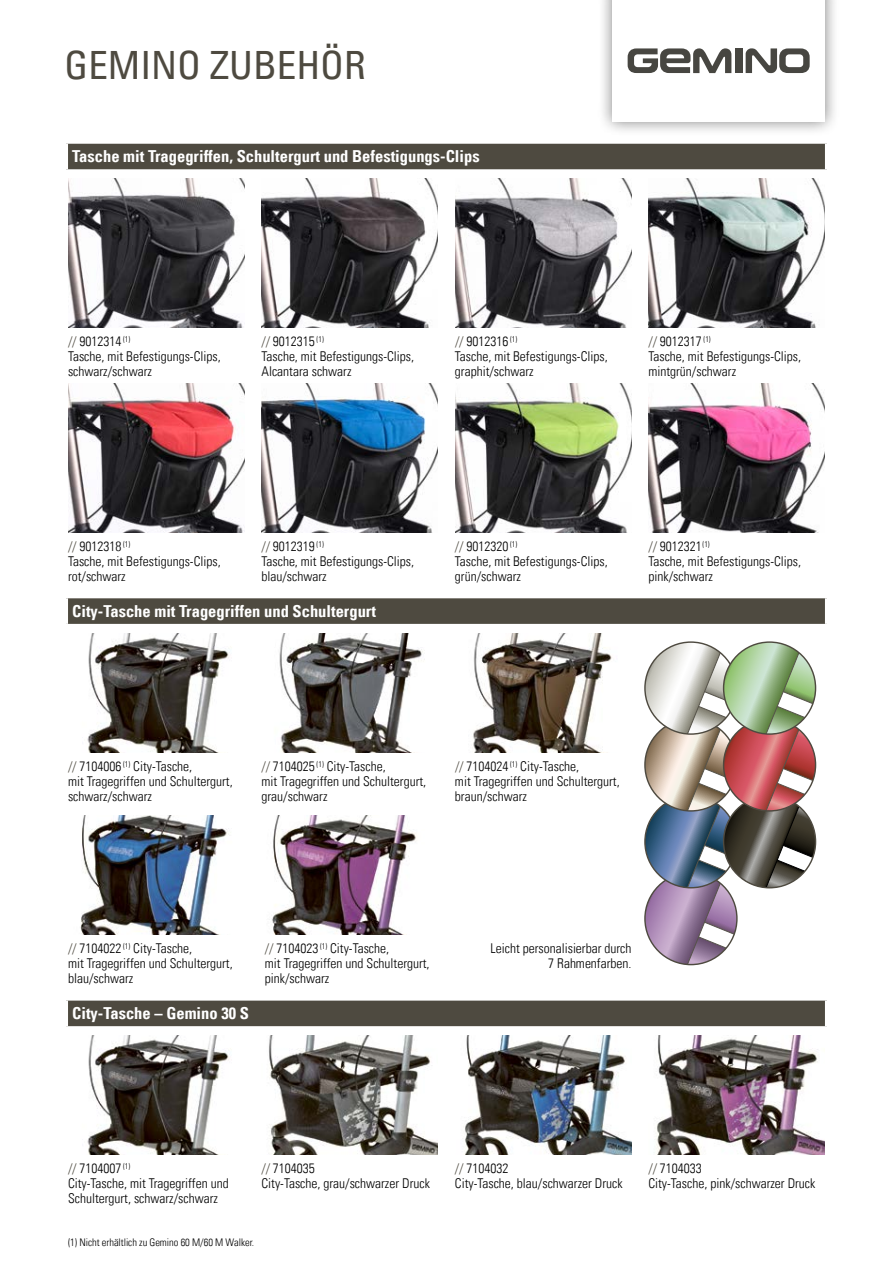
<style>
.page{position:relative;width:893px;height:1263px;background:#fff}
.page>*{position:absolute;margin:0;border:0;box-sizing:border-box;transform-origin:0 0}
.t1{font:condensed 39px "Univers Com 57";color:#4e4a40}
.t2{font:16.5px "Univers Com 67 Bold Cond";color:#fff}
.t3{font:13.5px/15px "Univers Com 47 Light Cond";color:#000}
.t4{font:10.5px "Univers Com 47 Light Cond";letter-spacing:-.005em;color:#000}
.s1{color:#4e4a40}
</style>
<div class="page">
<img style="left:68px;top:179px;width:176px;height:148px">
<img style="left:455px;top:179px;width:176px;height:148px">
<img style="left:261px;top:179px;width:177px;height:148px">
<img style="left:261px;top:384px;width:177px;height:148px">
<img style="left:648px;top:384px;width:177px;height:148px">
<img style="left:648px;top:179px;width:177px;height:148px">
<img style="left:68px;top:384px;width:176px;height:148px">
<img style="left:455px;top:384px;width:176px;height:148px">
<img style="left:272px;top:816px;width:145px;height:119px">
<img style="left:279px;top:634px;width:146px;height:119px">
<img style="left:87px;top:634px;width:143px;height:119px">
<img style="left:87px;top:1035px;width:143px;height:119px">
<img style="left:269px;top:1035px;width:169px;height:119px">
<img style="left:465px;top:1035px;width:166px;height:119px">
<img style="left:656px;top:1035px;width:169px;height:119px">
<img style="left:473px;top:634px;width:139px;height:119px">
<img style="left:80px;top:816px;width:149px;height:119px">
<div style="left:66px;top:142px;width:761px;height:29px;background:#4e4a40"></div>
<svg style="left:66px;top:142px;width:761px;height:2px;background:#e7e7e5"></svg>
<hr style="left:65px;top:144px;width:3px;height:25px;background:#fff">
<hr style="left:825px;top:144px;width:3px;height:25px;background:#fff">
<svg style="left:66px;top:169px;width:761px;height:2px;background:#e5e5e3"></svg>
<div style="left:66px;top:597px;width:761px;height:29px;background:#4e4a40"></div>
<hr style="left:65px;top:595px;width:763px;height:3px;background:#fff">
<hr style="left:65px;top:598px;width:3px;height:26px;background:#fff">
<hr style="left:825px;top:598px;width:3px;height:26px;background:#fff">
<hr style="left:65px;top:624px;width:763px;height:3px;background:#fff">
<div style="left:66px;top:999px;width:761px;height:29px;background:#4e4a40"></div>
<hr style="left:65px;top:997px;width:763px;height:3px;background:#fff">
<hr style="left:65px;top:1000px;width:3px;height:26px;background:#fff">
<hr style="left:825px;top:1000px;width:3px;height:26px;background:#fff">
<hr style="left:65px;top:1026px;width:763px;height:3px;background:#fff">
<div style="left:597px;top:0;width:243px;height:137px;background:#000;opacity:.5"></div>
<div style="left:612px;top:0;width:213px;height:121px;background:#fff"></div>
<div style="left:735px;top:48px;width:7px;height:25px;background:#474641"></div>
<svg style="left:746px;top:48px;width:64px;height:25px"></svg>
<svg style="left:628px;top:48px;width:103px;height:25px"></svg>
<img style="left:645px;top:642px;width:170px;height:322px">
<h1 class="t1" style="left:65px;top:41px;width:303px">GEMINO ZUBEHÖR</h1>
<p class="t2" style="left:72px;top:146px;width:409px">Tasche mit Tragegriffen, Schultergurt und Befestigungs-Clips</p>
<p class="t3" style="left:68px;top:333px;width:154px"><span class="s1">//</span> 9012314 <sup>(1)<br></sup>Tasche, mit Befestigungs-Clips, schwarz/schwarz</p>
<p class="t3" style="left:261px;top:333px;width:154px"><span class="s1">//</span> 9012315 <sup>(1)<br></sup>Tasche, mit Befestigungs-Clips,<br>Alcantara schwarz</p>
<p class="t3" style="left:455px;top:333px;width:154px"><span class="s1">//</span> 9012316 <sup>(1)<br></sup>Tasche, mit Befestigungs-Clips, graphit/schwarz</p>
<p class="t3" style="left:648px;top:333px;width:154px"><span class="s1">//</span> 9012317 <sup>(1)<br></sup>Tasche, mit Befestigungs-Clips, mintgrün/schwarz</p>
<p class="t3" style="left:68px;top:538px;width:154px"><span class="s1">//</span> 9012318 <sup>(1)<br></sup>Tasche, mit Befestigungs-Clips, rot/schwarz</p>
<p class="t3" style="left:455px;top:538px;width:154px"><span class="s1">//</span> 9012320 <sup>(1)<br></sup>Tasche, mit Befestigungs-Clips, grün/schwarz</p>
<p class="t3" style="left:261px;top:538px;width:154px"><span class="s1">//</span> 9012319 <sup>(1)<br></sup>Tasche, mit Befestigungs-Clips, blau/schwarz</p>
<p class="t2" style="left:72px;top:601px;width:305px">City-Tasche mit Tragegriffen und Schultergurt</p>
<p class="t3" style="left:648px;top:538px;width:154px"><span class="s1">//</span> 9012321<sup>(1)<br></sup>Tasche, mit Befestigungs-Clips, pink/schwarz</p>
<p class="t3" style="left:68px;top:759px;width:166px"><span class="s1">//</span> 7104006 <sup>(1)</sup> City-Tasche,<br>mit Tragegriffen und Schultergurt, schwarz/schwarz</p>
<p class="t3" style="left:261px;top:759px;width:166px"><span class="s1">//</span> 7104025 <sup>(1)</sup> City-Tasche,<br>mit Tragegriffen und Schultergurt, grau/schwarz</p>
<p class="t3" style="left:455px;top:759px;width:166px"><span class="s1">//</span> 7104024 <sup>(1)</sup> City-Tasche,<br>mit Tragegriffen und Schultergurt, braun/schwarz</p>
<p class="t3" style="left:68px;top:941px;width:166px"><span class="s1">//</span> 7104022 <sup>(1)</sup> City-Tasche,<br>mit Tragegriffen und Schultergurt, blau/schwarz</p>
<p class="t2" style="left:72px;top:1003px;width:178px">City-Tasche – Gemino 30 S</p>
<p class="t3" style="left:265px;top:941px;width:166px"><span class="s1">//</span> 7104023 <sup>(1)</sup> City-Tasche,<br>mit Tragegriffen und Schultergurt, pink/schwarz</p>
<p class="t3" style="left:490px;top:941px;width:142px;text-align:right">Leicht personalisierbar durch<br>7 Rahmenfarben.</p>
<p class="t3" style="left:68px;top:1160px;width:162px"><span class="s1">//</span> 7104007 <sup>(1)<br></sup>City-Tasche, mit Tragegriffen und<br>Schultergurt, schwarz/schwarz</p>
<p class="t3" style="left:455px;top:1160px;width:169px"><span class="s1">//</span> 7104032<br>City-Tasche, blau/schwarzer Druck</p>
<p class="t3" style="left:648px;top:1160px;width:168px"><span class="s1">//</span> 7104033<br>City-Tasche, pink/schwarzer Druck</p>
<p class="t4" style="left:68px;top:1235px;width:188px">(1) Nicht erhältlich zu Gemino 60 M/60 M Walker.</p>
<p class="t3" style="left:261px;top:1160px;width:170px"><span class="s1">//</span> 7104035<br>City-Tasche, grau/schwarzer Druck</p>
</div>
